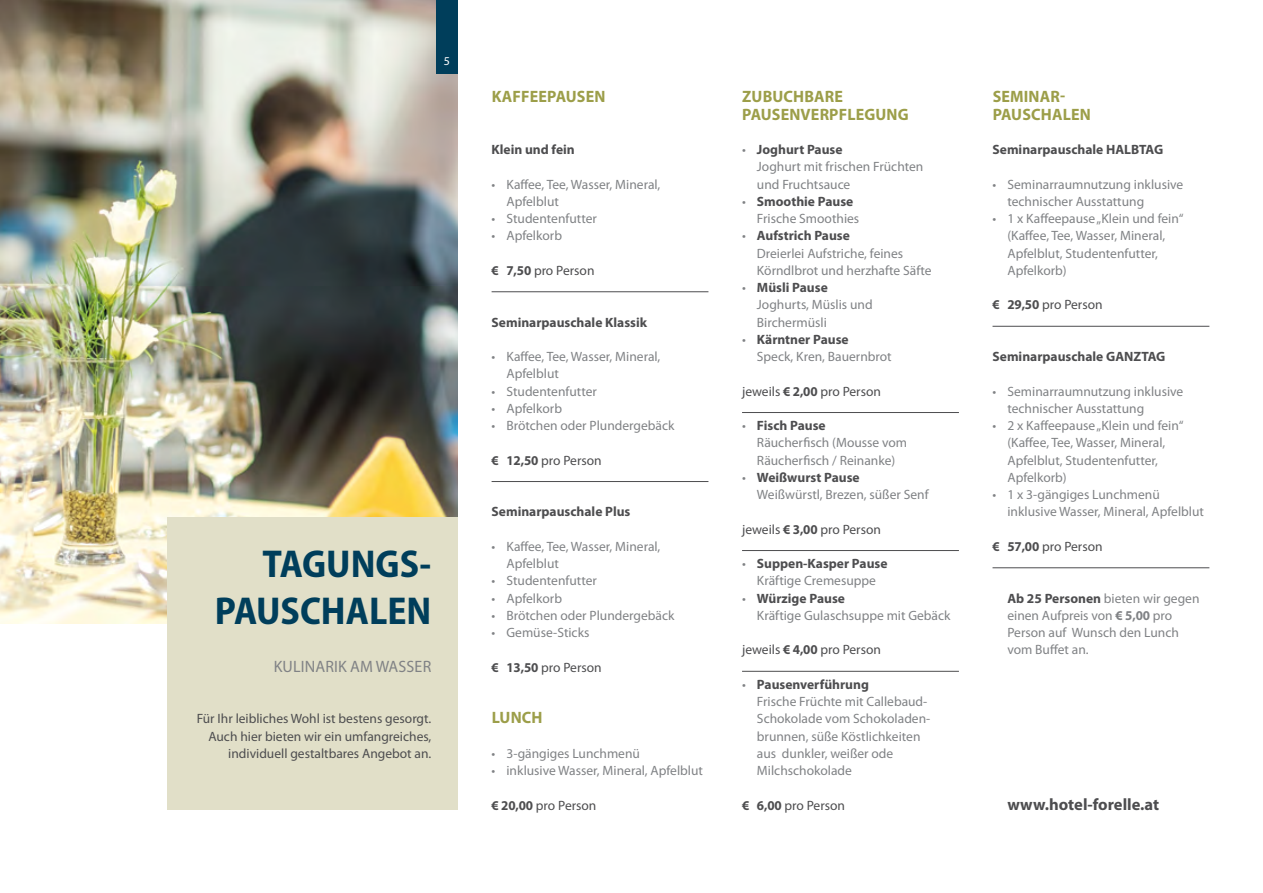
<style>
.page{position:relative;width:1263px;height:893px;background:#fff}
.page>*{position:absolute;margin:0;border:0;box-sizing:border-box;transform-origin:0 0}
.t1{font:700 semi-condensed 39px/46.8px "Myriad Pro";color:#003e5b;text-align:right}
.t2{font:700 16.5px/17.2px "Myriad Pro";letter-spacing:.01em;color:#9c9e49}
.t3{font:700 16.5px "Myriad Pro";color:#4d4d4f}
.t4{font:16.5px "Myriad Pro";letter-spacing:.01em;color:#808285}
.t5{font:13.5px/17.2px "Myriad Pro";color:#808285}
.t6{font:13.5px/17.2px "Myriad Pro";color:#4d4d4f;text-align:right}
.t7{font:700 13.5px "Myriad Pro";color:#4d4d4f}
.t8{font:12px "Myriad Pro";color:#fff}
.s1{font-weight:700}
.s2{font-weight:700;color:#4d4d4f}
.s3{font-weight:400;color:#808285}
</style>
<div class="page">
<hr style="left:492px;top:291px;width:216px;height:1px;background:#4d4d4f">
<hr style="left:492px;top:481px;width:216px;height:1px;background:#4d4d4f">
<hr style="left:742px;top:412px;width:217px;height:1px;background:#4d4d4f">
<hr style="left:742px;top:550px;width:217px;height:1px;background:#4d4d4f">
<hr style="left:742px;top:671px;width:217px;height:1px;background:#4d4d4f">
<hr style="left:992px;top:326px;width:217px;height:1px;background:#4d4d4f">
<hr style="left:992px;top:567px;width:217px;height:1px;background:#4d4d4f">
<img style="left:0;top:0;width:458px;height:623px">
<div style="left:436px;top:0;width:22px;height:74px;background:#003e5b"></div>
<div style="left:167px;top:517px;width:291px;height:293px;background:#e1dfc8"></div>
<p class="t8" style="left:444px;top:55px;width:8px">5</p>
<h1 class="t1" style="left:215px;top:541px;width:218px">TAGUNGS-<br>PAUSCHALEN</h1>
<p class="t4" style="left:274px;top:657px;width:159px">Kulinarik am Wasser</p>
<p class="t6" style="left:197px;top:710px;width:236px">Für I hr leibliches Wohl ist bestens gesorgt.<br>Auch hier bieten wir ein umfangreiches, individuell gestaltbares Angebot an.</p>
<p class="t2" style="left:492px;top:88px;width:115px">Kaffeepausen</p>
<p class="t7" style="left:492px;top:142px;width:85px">Klein und fein</p>
<p class="t5" style="left:492px;top:176px;width:170px">• Kaffee, Tee, Wasser, Mineral,<br>Apfelblut</p>
<p class="t5" style="left:492px;top:210px;width:107px">• Studentenfutter</p>
<p class="t5" style="left:492px;top:227px;width:72px">• Apfelkorb</p>
<p class="t6" style="left:492px;top:262px;width:104px"><span class="s1">€ 7,50</span> pro Person</p>
<p class="t7" style="left:492px;top:314px;width:157px">Seminarpauschale Klassik</p>
<p class="t5" style="left:492px;top:348px;width:170px">• Kaffee, Tee, Wasser, Mineral,<br>Apfelblut</p>
<p class="t5" style="left:492px;top:383px;width:107px">• Studentenfutter</p>
<p class="t5" style="left:492px;top:400px;width:72px">• Apfelkorb</p>
<p class="t5" style="left:492px;top:417px;width:184px">• Brötchen oder Plundergebäck</p>
<p class="t6" style="left:492px;top:452px;width:112px"><span class="s1">€ 12,50</span> pro Person</p>
<p class="t7" style="left:492px;top:504px;width:140px">Seminarpauschale Plus</p>
<p class="t5" style="left:492px;top:538px;width:170px">• Kaffee, Tee, Wasser, Mineral,<br>Apfelblut</p>
<p class="t5" style="left:492px;top:572px;width:107px">• Studentenfutter</p>
<p class="t5" style="left:492px;top:590px;width:72px">• Apfelkorb</p>
<p class="t5" style="left:492px;top:607px;width:184px">• Brötchen oder Plundergebäck</p>
<p class="t5" style="left:492px;top:624px;width:99px">• Gemüse-Sticks</p>
<p class="t6" style="left:492px;top:659px;width:112px"><span class="s1">€ 13,50</span> pro Person</p>
<p class="t2" style="left:492px;top:709px;width:50px">Lunch</p>
<p class="t5" style="left:492px;top:745px;width:150px">• 3-gängiges Lunchmenü</p>
<p class="t5" style="left:492px;top:762px;width:213px">• inklusive Wasser, Mineral, Apfelblut</p>
<p class="t6" style="left:492px;top:797px;width:106px"><span class="s1">€ 20,00</span> pro Person</p>
<p class="t2" style="left:742px;top:88px;width:168px">Zubuchbare<br>Pausenverpflegung</p>
<p class="t5" style="left:757px;top:141px;width:168px;text-indent:-15px">• <span class="s2">Joghurt Pause<br></span>Joghurt mit frischen Früchten und Fruchtsauce</p>
<p class="t5" style="left:757px;top:193px;width:104px;text-indent:-15px">• <span class="s2">Smoothie Pause<br></span>Frische Smoothies</p>
<p class="t5" style="left:757px;top:227px;width:176px;text-indent:-15px">• <span class="s2">Aufstrich Pause<br></span>Dreierlei Aufstriche, feines<br>Körndlbrot und herzhafte Säfte</p>
<p class="t7" style="left:742px;top:280px;width:87px"><span class="s3">•</span> Müsli Pause</p>
<p class="t5" style="left:757px;top:296px;width:117px">Joghurts, Müslis und</p>
<p class="t5" style="left:742px;top:314px;width:86px">Birchermüsli</p>
<p class="t5" style="left:757px;top:331px;width:136px;text-indent:-15px">• <span class="s2">Kärntner Pause<br></span>Speck, Kren, Bauernbrot</p>
<p class="t6" style="left:742px;top:383px;width:140px">jeweils <span class="s1">€ 2,00</span> pro Person</p>
<p class="t5" style="left:757px;top:417px;width:152px;text-indent:-15px">• <span class="s2">Fisch Pause<br></span>Räucherfisch (Mousse vom<br>Räucherfisch / Reinanke)</p>
<p class="t5" style="left:757px;top:469px;width:173px;text-indent:-15px">• <span class="s2">Weißwurst Pause<br></span>Weißwürstl, Brezen, süßer Senf</p>
<p class="t6" style="left:742px;top:521px;width:140px">jeweils <span class="s1">€ 3,00</span> pro Person</p>
<p class="t5" style="left:742px;top:555px;width:147px;text-align:center">• <span class="s2">Suppen-Kasper Pause<br></span>Kräftige Cremesuppe</p>
<p class="t5" style="left:757px;top:590px;width:195px;text-indent:-15px">• <span class="s2">Würzige Pause<br></span>Kräftige Gulaschsuppe mit Gebäck</p>
<p class="t6" style="left:742px;top:641px;width:140px">jeweils <span class="s1">€ 4,00</span> pro Person</p>
<p class="t7" style="left:742px;top:677px;width:128px"><span class="s3">•</span> Pausenverführung</p>
<p class="t5" style="left:757px;top:693px;width:172px">Frische Früchte mit Callebaud-</p>
<p class="t5" style="left:757px;top:710px;width:175px">Schokolade vom Schokoladen-</p>
<p class="t5" style="left:757px;top:728px;width:165px">brunnen, süße Köstlichkeiten</p>
<p class="t5" style="left:757px;top:745px;width:138px">aus dunkler, weißer ode</p>
<p class="t5" style="left:742px;top:762px;width:111px">Milchschokolade</p>
<p class="t6" style="left:742px;top:797px;width:104px"><span class="s1">€ 6,00</span> pro Person</p>
<p class="t2" style="left:993px;top:88px;width:100px">Seminar&shy;pauschalen</p>
<p class="t7" style="left:992px;top:142px;width:132px">Seminarpauschale HALBTAG</p>
<p class="t5" style="left:1007px;top:176px;width:177px;text-indent:-15px">• Seminarraumnutzung inklusive technischer Ausstattung</p>
<p class="t5" style="left:992px;top:210px;width:193px">• 1 x Kaffeepause„Klein und fein“</p>
<p class="t5" style="left:1007px;top:227px;width:159px">(Kaffee, Tee, Wasser, Mineral,</p>
<p class="t5" style="left:992px;top:245px;width:167px">Apfelblut, Studentenfutter,</p>
<p class="t5" style="left:1007px;top:262px;width:61px">Apfelkorb)</p>
<p class="t6" style="left:992px;top:296px;width:112px"><span class="s1">€ 29,50</span> pro Person</p>
<p class="t7" style="left:992px;top:349px;width:123px">Seminarpauschale GANZTAG</p>
<p class="t5" style="left:1007px;top:383px;width:177px;text-indent:-15px">• Seminarraumnutzung inklusive technischer Ausstattung</p>
<p class="t5" style="left:992px;top:417px;width:193px">• 2 x Kaffeepause„Klein und fein“</p>
<p class="t5" style="left:1007px;top:434px;width:159px">(Kaffee, Tee, Wasser, Mineral,</p>
<p class="t5" style="left:992px;top:452px;width:167px">Apfelblut, Studentenfutter,</p>
<p class="t5" style="left:1007px;top:469px;width:61px">Apfelkorb)</p>
<p class="t5" style="left:1007px;top:486px;width:198px;text-indent:-15px">• 1 x 3-gängiges Lunchmenü inklusive Wasser, Mineral, Apfelblut</p>
<p class="t6" style="left:992px;top:538px;width:112px"><span class="s1">€ 57,00</span> pro Person</p>
<p class="t5" style="left:1007px;top:590px;width:194px"><span class="s2">Ab 25 Personen</span> bieten wir gegen einen Aufpreis von <span class="s1">€ 5,00</span> pro<br>Person auf Wunsch den Lunch vom Buffet an.</p>
<p class="t3" style="left:1007px;top:795px;width:153px">www.hotel-forelle.at</p>
</div>
